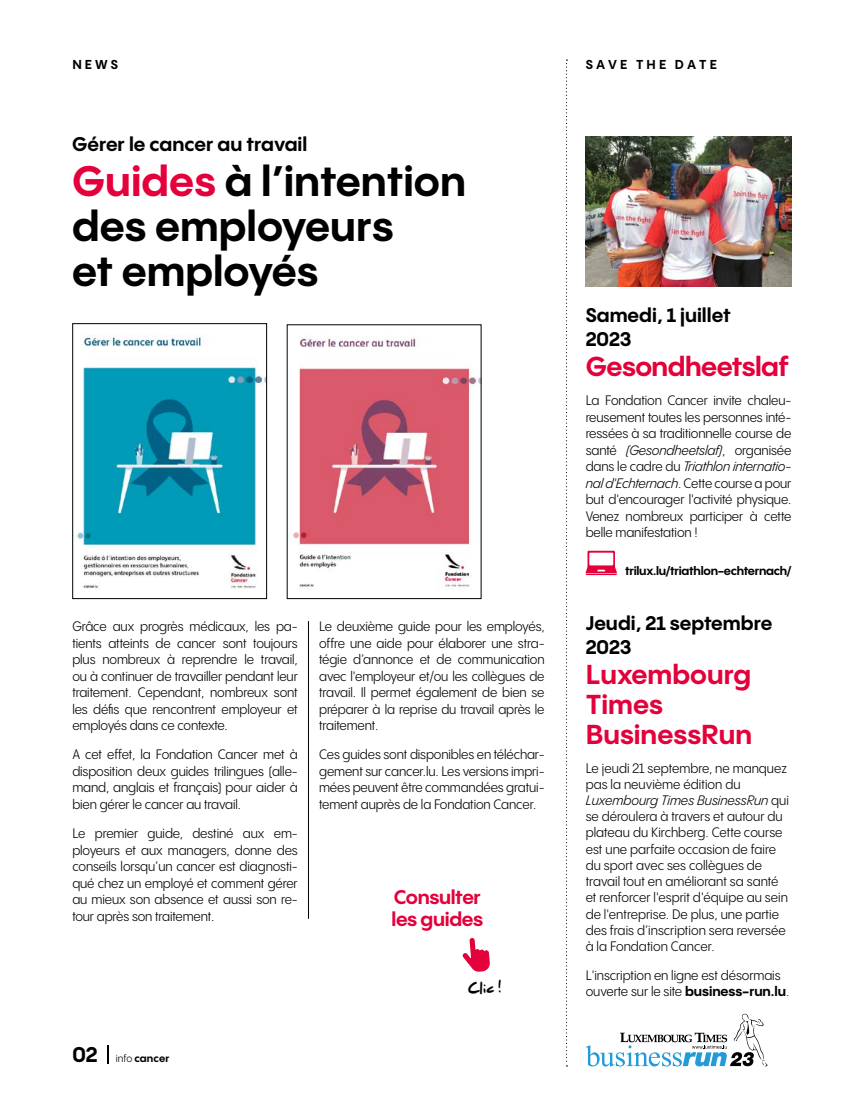
<style>
.page{position:relative;width:851px;height:1106px;background:#fff}
.page>*{position:absolute;margin:0;border:0;box-sizing:border-box;transform-origin:0 0}
.t1{font:700 42px/45px "PP Pangram Sans";color:#000}
.t2{font:700 27px/30px "PP Pangram Sans";color:#e4003b}
.t3{font:700 27px "PP Pangram Sans";letter-spacing:-.02em;color:#e4003b}
.t4{font:700 19.5px/24px "PP Pangram Sans";color:#000}
.t5{font:700 19.5px/22.5px "PP Pangram Sans";letter-spacing:-.015em;color:#e4003b}
.t6{font:13.5px/16.5px "PP Pangram Sans Compact";letter-spacing:-.01em;color:#000;text-align:justify}
.t7{font:900 13.5px "Daniel";color:#000}
.t8{font:700 12.75px "PP Pangram Sans";letter-spacing:.24em;color:#000}
.t9{font:700 12px "PP Pangram Sans";letter-spacing:-.025em;color:#000}
.t10{font:700 10.5px "PP Pangram Sans";letter-spacing:.01em;color:#000}
.s1{color:#e4003b}
.s2{font-size:21px}
.s3{font-family:"PP Pangram Sans Compact";font-weight:400}
.s4{font-style:italic}
.s5{font-family:"PP Pangram Sans";font-weight:700}
</style>
<div class="page">
<svg style="left:107px;top:1045px;width:1px;height:18px"></svg>
<hr style="left:308px;top:621px;width:1px;height:297px;background:#000">
<svg style="left:585px;top:551px;width:31px;height:24px"></svg>
<svg style="left:566px;top:60px;width:1px;height:1006px"></svg>
<img style="left:293px;top:336px;width:186px;height:253px">
<img style="left:77px;top:335px;width:188px;height:254px">
<div style="left:72px;top:323px;width:195px;height:276px;border:1px solid #000"></div>
<img style="left:585px;top:136px;width:206px;height:150px">
<svg style="left:585px;top:1013px;width:182px;height:53px"></svg>
<svg style="left:462px;top:938px;width:28px;height:33px"></svg>
<p class="t8" style="left:72px;top:56px;width:47px">NEWS</p>
<h3 class="t4" style="left:72px;top:131px;width:237px">Gérer le cancer au travail</h3>
<h1 class="t1" style="left:72px;top:157px;width:395px"><span class="s1">Guides</span> à l’intention des employeurs<br>et employés</h1>
<p class="t6" style="left:72px;top:618px;width:227px">Grâce aux progrès médicaux, les pa&shy;tients atteints de cancer sont toujours plus nombreux à reprendre le travail, ou à continuer de travailler pendant leur traitement. Cependant, nombreux sont les défis que rencontrent employeur et employés dans ce contexte.</p>
<p class="t6" style="left:72px;top:746px;width:227px">A cet effet, la Fondation Cancer met à disposition deux guides trilingues (alle&shy;mand, anglais et français) pour aider à bien gérer le cancer au travail.</p>
<p class="t6" style="left:72px;top:825px;width:227px">Le premier guide, destiné aux em&shy;ployeurs et aux managers, donne des conseils lorsqu’un cancer est diagnosti&shy;qué chez un employé et comment gérer au mieux son absence et aussi son re&shy;tour après son traitement.</p>
<p class="t10" style="left:72px;top:1051px;width:98px"><span class="s2">02</span> <span class="s3">info</span> cancer</p>
<p class="t6" style="left:319px;top:618px;width:227px">Le deuxième guide pour les employés, offre une aide pour élaborer une stra&shy;tégie d’annonce et de communication avec l'employeur et/ou les collègues de travail. Il permet également de bien se préparer à la reprise du travail après le traitement.</p>
<p class="t6" style="left:319px;top:746px;width:227px">Ces guides sont disponibles en téléchar&shy;gement sur cancer.lu. Les versions impri&shy;mées peuvent être commandées gratui&shy;tement auprès de la Fondation Cancer.</p>
<h3 class="t5" style="left:391px;top:885px;width:93px">Consulter les guides</h3>
<p class="t7" style="left:467px;top:982px;width:36px;rotate:-4deg">Clic !</p>
<p class="t8" style="left:585px;top:56px;width:133px">SAVE THE DATE</p>
<h3 class="t4" style="left:585px;top:303px;width:146px">Samedi, 1 juillet<br>2023</h3>
<h2 class="t3" style="left:585px;top:349px;width:205px">Gesondheetslaf</h2>
<p class="t6" style="left:585px;top:392px;width:207px">La Fondation Cancer invite chaleu&shy;reusement toutes les personnes inté&shy;ressées à sa traditionnelle course de santé <span class="s4">(Gesondheetslaf)</span>, organisée dans le cadre du <span class="s4">Triathlon internatio&shy;nal d'Echternach</span>. Cette course a pour but d'encourager l'activité physique.<br>Venez nombreux participer à cette belle manifestation !</p>
<p class="t9" style="left:625px;top:563px;width:168px">trilux.lu/triathlon-echternach/</p>
<h3 class="t4" style="left:585px;top:610px;width:188px">Jeudi, 21 septembre<br>2023</h3>
<h2 class="t2" style="left:585px;top:658px;width:168px">Luxembourg<br>Times<br>BusinessRun</h2>
<p class="t6" style="left:585px;top:759px;width:205px;text-align:left">Le jeudi 21 septembre, ne manquez pas la neuvième édition du <span class="s4">Luxembourg Times BusinessRun</span> qui se déroulera à travers et autour du plateau du Kirchberg. Cette course est une parfaite occasion de faire du sport avec ses collègues de travail tout en améliorant sa santé et renforcer l'esprit d'équipe au sein de l'entreprise. De plus, une partie des frais d’inscription sera reversée à la Fondation Cancer.</p>
<p class="t6" style="left:585px;top:967px;width:205px">L'inscription en ligne est désormais ouverte sur le site <span class="s5">business-run.lu</span>.</p>
</div>
